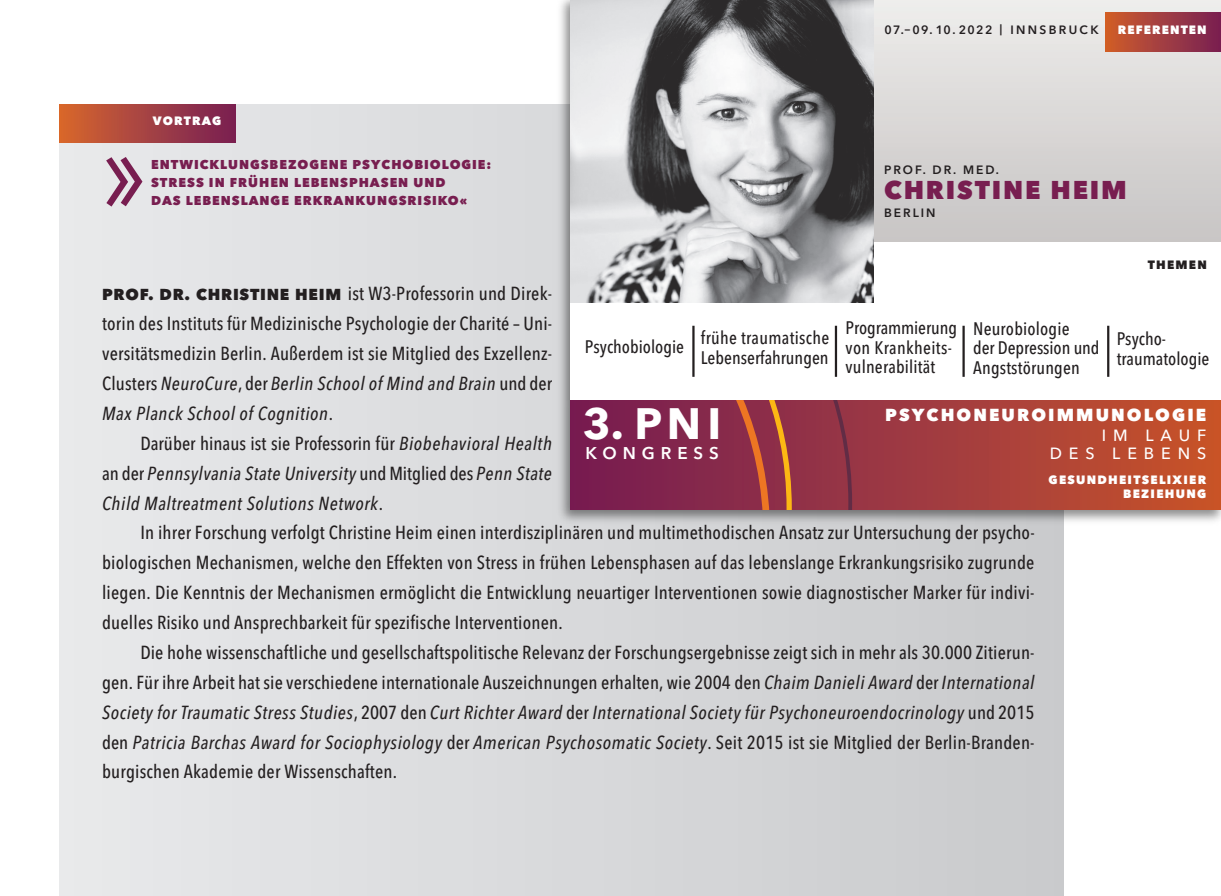
<style>
.page{position:relative;width:1221px;height:896px;background:#fff}
.page>*{position:absolute;margin:0;border:0;box-sizing:border-box;transform-origin:0 0}
.t1{font:300 121.5px "Avenir";color:#781e50}
.t2{font:700 43.5px "Avenir Next";color:#fff}
.t3{font:800 25.5px "Avenir Next";letter-spacing:.07em;color:#781e50}
.t4{font:500 18.75px/29.8px "Avenir Next Condensed";letter-spacing:.01em;color:#231f20;text-align:justify}
.t5{font:italic 500 18.75px/29.8px "Avenir Next Condensed";letter-spacing:.03em;color:#231f20;text-align:justify}
.t6{font:500 18px/19.5px "Avenir Next Condensed";color:#231f20}
.t7{font:800 17.25px "Avenir Next";letter-spacing:.12em;color:#fff}
.t8{font:600 16.8px "Avenir Next";letter-spacing:.35em;color:#fff}
.t9{font:500 16.2px/18px "Avenir Next";letter-spacing:.425em;color:#fff;text-align:right}
.t10{font:800 12.75px/18px "Avenir Next";letter-spacing:.075em;color:#781e50}
.t11{font:800 12px/13.5px "Avenir Next";letter-spacing:.105em;color:#fff;text-align:right}
.t12{font:600 12px "Avenir Next";letter-spacing:.195em;color:#231f20}
.t13{font:600 12px "Avenir Next";letter-spacing:.165em;color:#231f20}
.t14{font:800 12px "Avenir Next";letter-spacing:.105em;color:#231f20}
.s1{font-family:"Fago Co Medium Caps";font-weight:400}
.s2{font-family:"Avenir Next";font-weight:800;font-size:15.75px}
.s3{font-style:italic}
.s4{font-style:normal}
</style>
<div class="page">
<div style="left:60px;top:104px;width:1003px;height:791px;background:linear-gradient(to right,#e8e9eb,#c9cacc)"></div>
<img style="left:554px;top:0;width:666px;height:527px">
<svg style="left:873px;top:0;width:347px;height:242px;background:#d9d7d5"></svg>
<svg style="left:852px;top:400px;width:368px;height:109px;background:#af4337"></svg>
<div style="left:1105px;top:13px;width:115px;height:38px;background:linear-gradient(to right,#cf5d2a,#782054)"></div>
<svg style="left:570px;top:400px;width:282px;height:109px;background:#8a2c48"></svg>
<div style="left:570px;top:242px;width:650px;height:158px;background:#fff"></div>
<hr style="left:692px;top:325px;width:2px;height:51px;background:#231f20">
<hr style="left:834px;top:325px;width:3px;height:51px;background:#231f20">
<img style="left:570px;top:0;width:303px;height:302px">
<hr style="left:962px;top:325px;width:2px;height:51px;background:#231f20">
<hr style="left:1107px;top:325px;width:2px;height:51px;background:#231f20">
<div style="left:60px;top:104px;width:175px;height:38px;background:linear-gradient(to right,#d6662e,#771f54)"></div>
<p class="t11" style="left:153px;top:114px;width:70px">VORTRAG</p>
<h1 class="t1" style="left:112px;top:97px;width:40px">›</h1>
<p class="t10" style="left:151px;top:155px;width:342px">ENTWICKLUNGSBEZOGENE PSYCHOBIOLOGIE:<br>STRESS IN FRÜHEN LEBENSPHASEN UND<br>DAS LEBENSLANGE ERKRANKUNGSRISIKO«</p>
<p class="t12" style="left:884px;top:20px;width:215px">07.<span class="s1">–</span>09.10.2022 <span class="s1">|</span> INNSBRUCK</p>
<p class="t11" style="left:1117px;top:23px;width:90px">REFERENTEN</p>
<p class="t13" style="left:884px;top:159px;width:116px">PROF. DR. MED.</p>
<h3 class="t3" style="left:884px;top:174px;width:244px">CHRISTINE HEIM</h3>
<p class="t13" style="left:884px;top:202px;width:53px">BERLIN</p>
<p class="t14" style="left:1147px;top:257px;width:61px">THEMEN</p>
<p class="t4" style="left:102px;top:279px;width:451px"><span class="s2">PROF. DR. CHRISTINE HEIM</span> ist W3-Professorin und Direk&shy;torin des Instituts für Medizinische Psychologie der Charité – Uni&shy;versitätsmedizin Berlin. Außerdem ist sie Mitglied des Exzellenz-Clusters <span class="s3">NeuroCure</span>, der <span class="s3">Berlin School of Mind and Brain</span> und der <span class="s3">Max Planck School of Cognition</span>.</p>
<p class="t5" style="left:102px;top:428px;width:451px;text-indent:38px"><span class="s4">Darüber hinaus ist sie Professorin für</span> Biobehavioral Health <span class="s4">an der</span> Pennsylvania State University <span class="s4">und Mitglied des</span> Penn State Child Maltreatment Solutions Network<span class="s4">.</span></p>
<p class="t4" style="left:102px;top:517px;width:934px;text-indent:38px">In ihrer Forschung verfolgt Christine Heim einen interdisziplinären und multimethodischen Ansatz zur Untersuchung der psycho&shy;biologischen Mechanismen, welche den Effekten von Stress in frühen Lebensphasen auf das lebenslange Erkrankungsrisiko zugrunde liegen. Die Kenntnis der Mechanismen ermöglicht die Entwicklung neuartiger Interventionen sowie diagnostischer Marker für indivi&shy;duelles Risiko und Ansprechbarkeit für spezifische Interventionen.</p>
<p class="t4" style="left:102px;top:637px;width:934px;text-indent:38px">Die hohe wissenschaftliche und gesellschaftspolitische Relevanz der Forschungsergebnisse zeigt sich in mehr als 30.000 Zitierun&shy;gen. Für ihre Arbeit hat sie verschiedene internationale Auszeichnungen erhalten, wie 2004 den <span class="s3">Chaim Danieli Award</span> der <span class="s3">International Society for Traumatic Stress Studies</span>, 2007 den <span class="s3">Curt Richter Award</span> der <span class="s3">International Society für Psychoneuroendocrinology</span> und 2015 den <span class="s3">Patricia Barchas Award for Sociophysiology</span> der <span class="s3">American Psychosomatic Society</span>. Seit 2015 ist sie Mitglied der Berlin-Branden&shy;burgischen Akademie der Wissenschaften.</p>
<p class="t6" style="left:973px;top:318px;width:128px">Neurobiologie<br>der Depression und<br>Angststörungen</p>
<p class="t6" style="left:845px;top:318px;width:113px">Programmierung von Krankheits&shy;vulnerabilität</p>
<p class="t6" style="left:701px;top:328px;width:130px">frühe traumatische<br>Lebenserfahrungen</p>
<p class="t6" style="left:1116px;top:329px;width:94px">Psycho&shy;traumatologie</p>
<h2 class="t2" style="left:583px;top:386px;width:140px">3. PNI</h2>
<p class="t8" style="left:585px;top:438px;width:135px">KONGRESS</p>
<p class="t6" style="left:585px;top:337px;width:101px">Psychobiologie</p>
<p class="t7" style="left:885px;top:404px;width:322px">PSYCHONEUROIMMUNOLOGIE</p>
<p class="t9" style="left:1049px;top:425px;width:158px">IM LAUF<br>DES LEBENS</p>
<p class="t11" style="left:1048px;top:473px;width:159px">GESUNDHEITSELIXIER<br>BEZIEHUNG</p>
</div>
